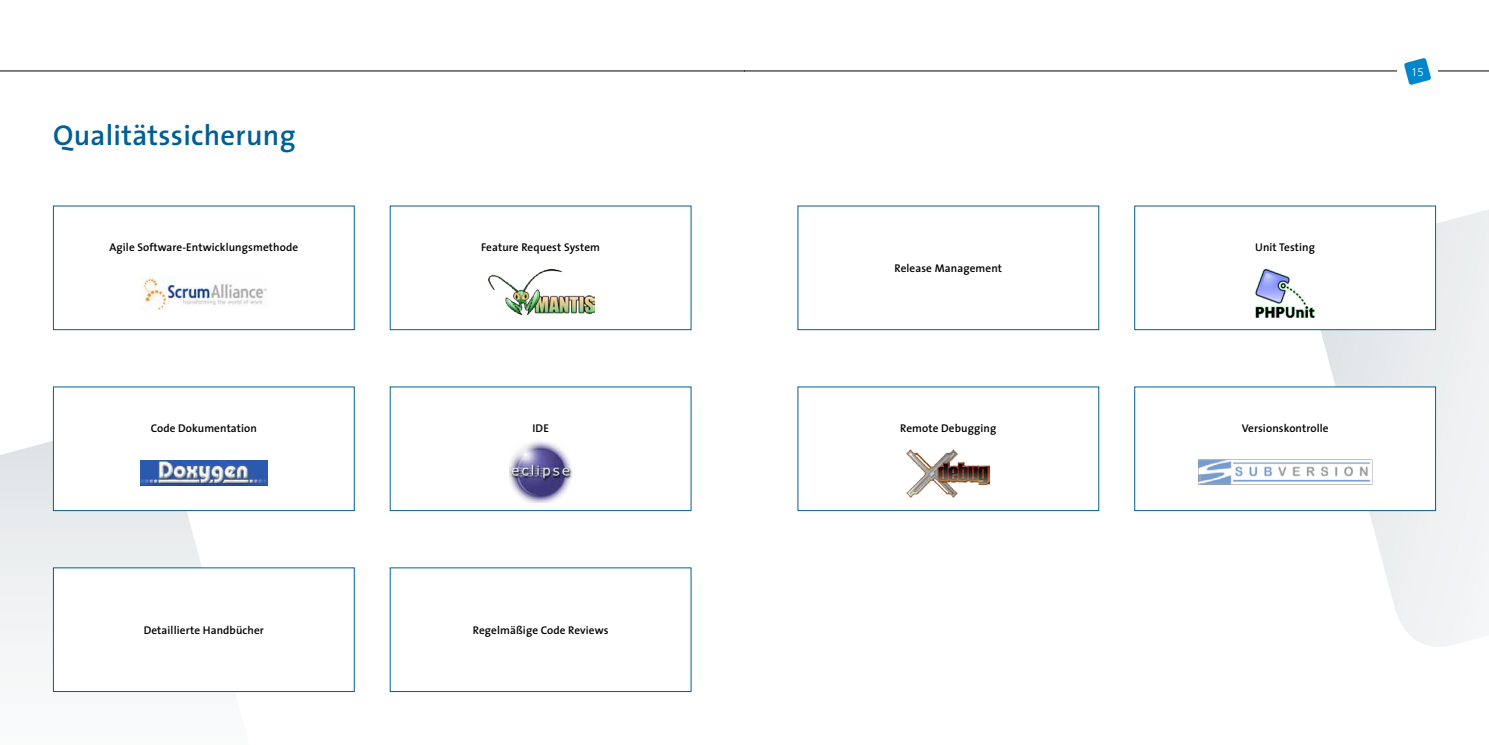
<style>
.page{position:relative;width:1489px;height:745px;background:#fff}
.page>*{position:absolute;margin:0;border:0;box-sizing:border-box;transform-origin:0 0}
.t1{font:600 28.75px "The Sans";letter-spacing:.01em;color:#005f95}
.t2{font:600 11.25px "The Sans";letter-spacing:.01em;color:#000}
.t3{font:300 11.25px "Frutiger";color:#fff}
</style>
<div class="page">
<hr style="left:0;top:71px;width:744px;height:1px;background:#000">
<hr style="left:744px;top:71px;width:744px;height:1px;background:#000">
<svg style="left:0;top:411px;width:267px;height:282px"></svg>
<svg style="left:1301px;top:205px;width:187px;height:442px"></svg>
<div style="left:53px;top:206px;width:301px;height:124px;border:1px solid #005f95"></div>
<div style="left:797px;top:206px;width:301px;height:124px;border:1px solid #005f95"></div>
<div style="left:390px;top:206px;width:301px;height:124px;border:1px solid #005f95"></div>
<div style="left:1134px;top:206px;width:301px;height:123px;background:#fff"></div>
<div style="left:1134px;top:206px;width:301px;height:124px;border:1px solid #005f95"></div>
<div style="left:53px;top:386px;width:301px;height:124px;background:#fff"></div>
<div style="left:1134px;top:386px;width:301px;height:124px;background:#fff"></div>
<div style="left:53px;top:567px;width:301px;height:124px;background:#fff"></div>
<div style="left:1397px;top:67px;width:40px;height:7px;background:#fff"></div>
<svg style="left:1404px;top:58px;width:27px;height:27px"></svg>
<img style="left:1198px;top:459px;width:175px;height:26px">
<img style="left:140px;top:276px;width:127px;height:34px">
<img style="left:140px;top:460px;width:127px;height:25px">
<img style="left:488px;top:270px;width:106px;height:44px">
<img style="left:509px;top:441px;width:63px;height:61px">
<img style="left:1255px;top:269px;width:60px;height:49px">
<img style="left:906px;top:449px;width:83px;height:48px">
<h1 class="t1" style="left:53px;top:111px;width:244px">Qualitätssicherung</h1>
<p class="t2" style="left:109px;top:237px;width:190px">Agile Software-Entwicklungsmethode</p>
<p class="t2" style="left:481px;top:237px;width:120px">Feature Request System</p>
<p class="t2" style="left:1254px;top:237px;width:61px">U nit Testing</p>
<p class="t2" style="left:894px;top:258px;width:109px">Release Management</p>
<p class="t2" style="left:151px;top:418px;width:108px">Code Dokumentation</p>
<p class="t2" style="left:532px;top:418px;width:18px">IDE</p>
<p class="t2" style="left:900px;top:418px;width:98px">Remote Debugging</p>
<p class="t2" style="left:1241px;top:418px;width:88px">Versionskontrolle</p>
<p class="t2" style="left:144px;top:620px;width:122px">Detaillierte Handbücher</p>
<p class="t2" style="left:473px;top:620px;width:137px">Regelmäßige Code Reviews</p>
<p class="t3" style="left:1410px;top:65px;width:14px">15</p>
</div>
